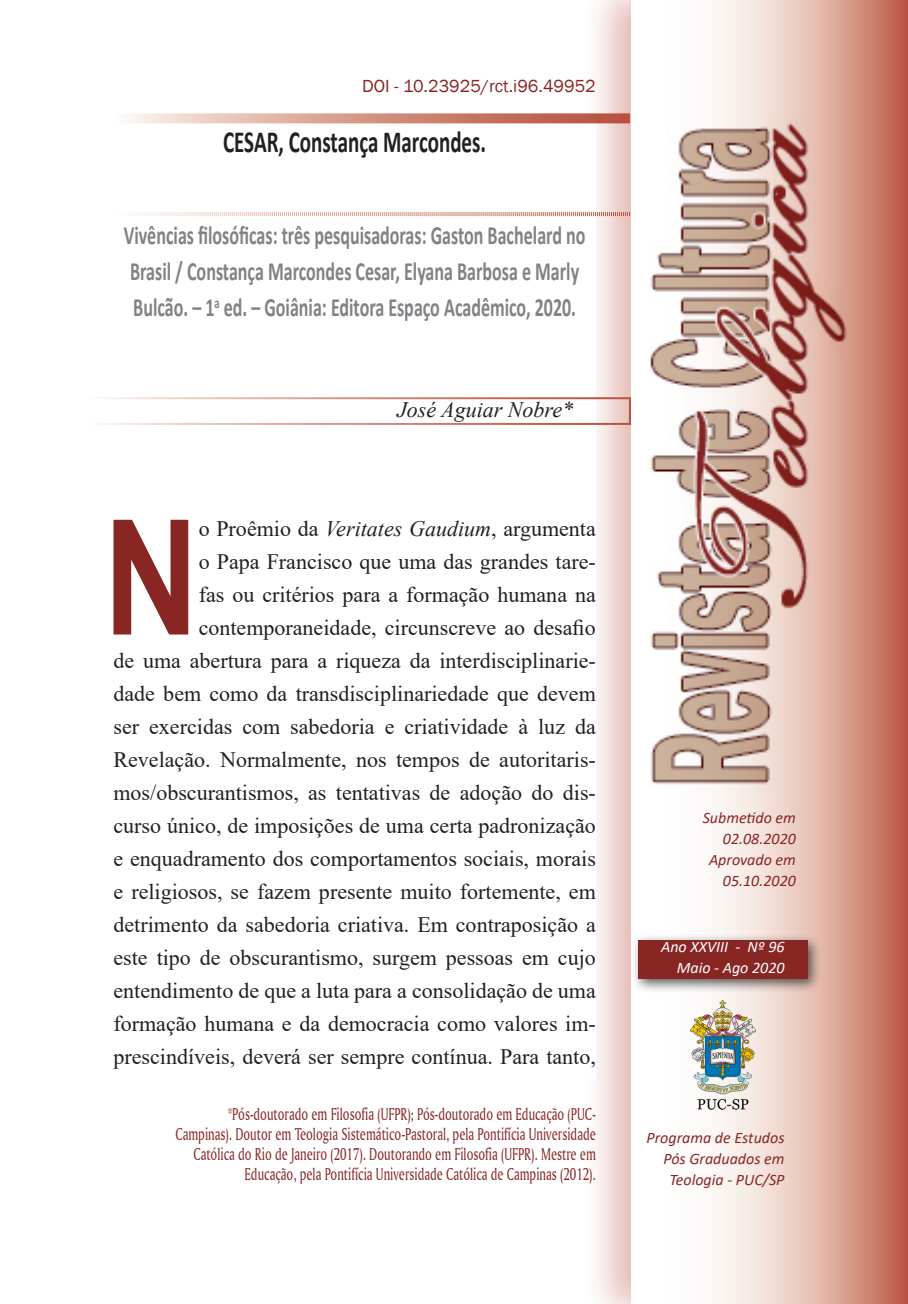
<style>
.page{position:relative;width:908px;height:1304px;background:#fff}
.page>*{position:absolute;margin:0;border:0;box-sizing:border-box;transform-origin:0 0}
.t1{font:700 160.4px "Arial Narrow";color:#882624}
.t2{font:700 30.8px "Calibri";color:#231f20;scale:.68 1}
.t3{font:700 26.4px/36px "Calibri";color:#808285;scale:.68 1}
.t4{font:22px/33px "Times New Roman";color:#231f20;text-align:right}
.t5{font:italic 22px "Times New Roman";color:#231f20}
.t6{font:18px/20px "Amerigo BT Roman A";color:#882624;text-align:right;scale:.7 1}
.t7{font:18px "Franklin Gothic";color:#882624}
.t8{font:italic 16px/21px "Calibri";color:#882624;text-align:right}
.t9{font:italic 16px/21px "Calibri";color:#fff;text-align:right}
.s1{font-style:italic}
</style>
<div class="page">
<div style="left:579px;top:0;width:328px;height:1304px;background:#bb4938;opacity:.38"></div>
<svg style="left:631px;top:0;width:276px;height:1304px"></svg>
<img style="left:649px;top:113px;width:198px;height:680px">
<div style="left:630px;top:933px;width:192px;height:61px;background:#231f20;opacity:.75"></div>
<div style="left:637px;top:940px;width:169px;height:39px;background:#882624"></div>
<img style="left:686px;top:999px;width:71px;height:113px">
<div style="left:113px;top:113px;width:482px;height:966px;background:#fff"></div>
<svg style="left:128px;top:113px;width:501px;height:10px;background:#d69a8b"></svg>
<svg style="left:141px;top:211px;width:489px;height:6px"></svg>
<div style="left:84px;top:397px;width:546px;height:28px;border:2px solid #fff"></div>
<p class="t7" style="left:362px;top:75px;width:235px">DOI - 10.23925/rct.i96.49952</p>
<h2 class="t2" style="left:223px;top:120px;width:388px">CESAR, Constança Marcondes.</h2>
<p class="t3" style="left:124px;top:217px;width:680px">Vivências filosóficas: três pesquisadoras: Gaston Bachelard no<br>Brasil / Constança Marcondes Cesar, Elyana Barbosa e Marly<br>Bulcão. – 1<sup>a</sup> ed. – Goiânia: Editora Espaço Acadêmico, 2020.</p>
<p class="t5" style="left:397px;top:395px;width:177px">José Aguiar Nobre*</p>
<h1 class="t1" style="left:104px;top:457px;width:96px">N</h1>
<p class="t4" style="left:113px;top:511px;width:483px">o Proêmio da <span class="s1">Veritates Gaudium</span>, argumenta<br>o Papa Francisco que uma das grandes tare-<br>fas ou critérios para a formação humana na contemporaneidade, circunscreve ao desafio<br>de uma abertura para a riqueza da interdisciplinarie&shy;dade bem como da transdisciplinariedade que devem ser exercidas com sabedoria e criatividade à luz da Revelação. Normalmente, nos tempos de autoritaris&shy;mos/obscurantismos, as tentativas de adoção do dis&shy;curso único, de imposições de uma certa padronização e enquadramento dos comportamentos sociais, morais e religiosos, se fazem presente muito fortemente, em detrimento da sabedoria criativa. Em contraposição a este tipo de obscurantismo, surgem pessoas em cujo entendimento de que a luta para a consolidação de uma formação humana e da democracia como valores im&shy;prescindíveis, deverá ser sempre contínua. Para tanto,</p>
<p class="t6" style="left:175px;top:1104px;width:601px">*Pós-doutorado em Filosofia (UFPR); Pós-doutorado em Educação (PUC-Campinas). Doutor em Teologia Sistemático-Pastoral, pela Pontifícia Universidade Católica do Rio de Janeiro (2017). Doutorando em Filosofia (UFPR). Mestre em Educação, pela Pontifícia Universidade Católica de Campinas (2012).</p>
<p class="t8" style="left:702px;top:806px;width:95px">Submetido em<br>02.08.2020<br>Aprovado em<br>05.10.2020</p>
<p class="t9" style="left:660px;top:936px;width:125px">Ano XXVIII - Nº 96<br>Maio - Ago 2020</p>
<p class="t8" style="left:646px;top:1127px;width:139px">Programa de Estudos<br>Pós Graduados em<br>Teologia - PUC/SP</p>
</div>
